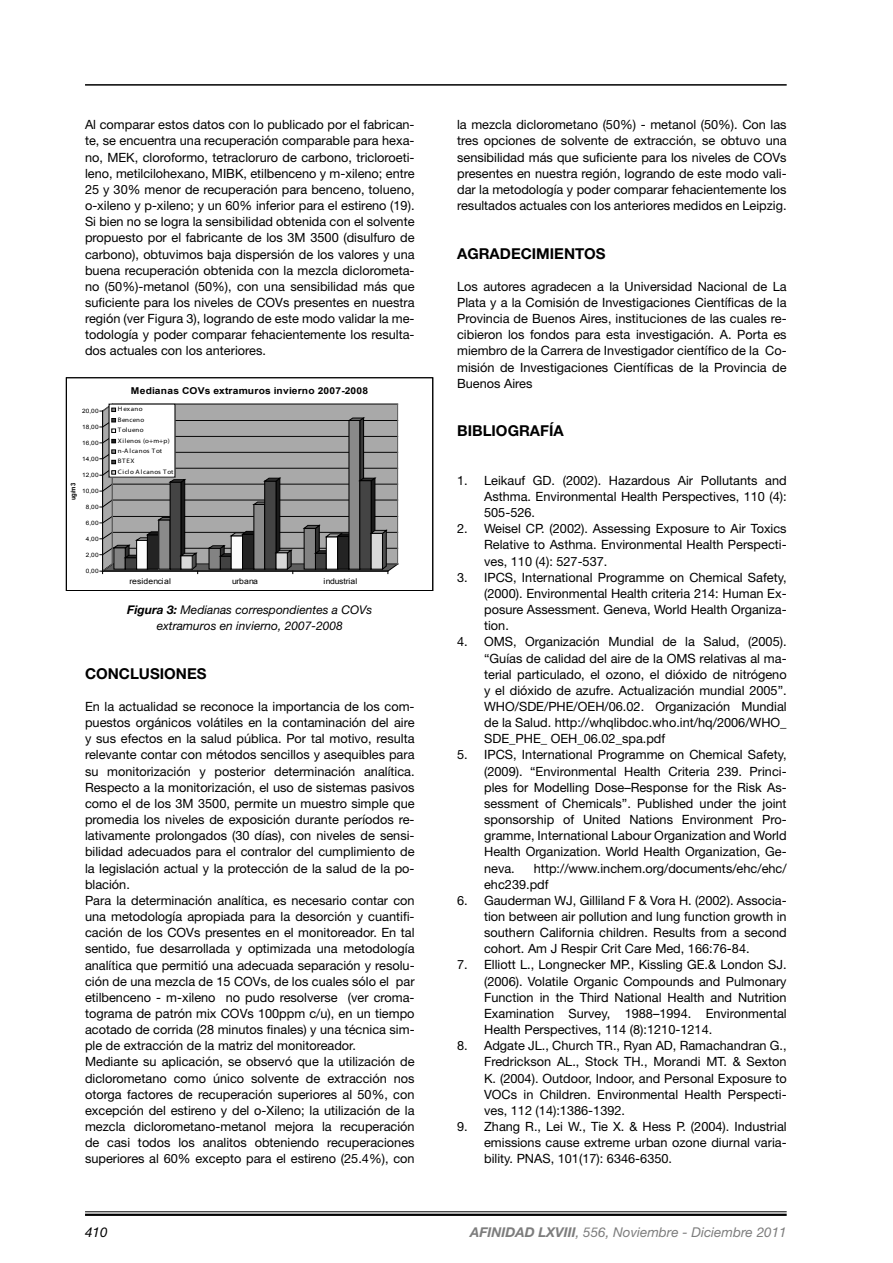
<style>
.page{position:relative;width:893px;height:1263px;background:#fff}
.page>*{position:absolute;margin:0;border:0;box-sizing:border-box;transform-origin:0 0}
.t1{font:700 15px "Helvetica Neue LT Std";color:#000}
.t2{font:italic 13.5px "Helvetica Neue LT Std";color:#7d7d7d}
.t3{font:italic 13.5px "Helvetica Neue LT Std";color:#000}
.t4{font:12.75px/16.2px "Helvetica Neue LT Std";color:#000;text-align:justify}
.t5{font:italic 12px/16.2px "Helvetica Neue LT Std";color:#000;text-align:center}
.t6{font:700 9.45px "Arial";letter-spacing:.025em;color:#000;scale:1.09 1}
.t7{font:7.95px "Arial";letter-spacing:.005em;color:#000;scale:1.09 1}
.t8{font:6.45px/10.5px "Myriad Pro";letter-spacing:.06em;color:#000;scale:1.09 1}
.t9{font:700 6.45px "Arial";color:#000;scale:.92 1}
.t10{font:6px "Arial";letter-spacing:.025em;color:#000;scale:1.09 1}
.s1{font-weight:700}
</style>
<div class="page">
<hr style="left:85px;top:1211px;width:702px;height:1px;background:#000">
<hr style="left:85px;top:1214px;width:702px;height:2px;background:#000">
<hr style="left:85px;top:84px;width:702px;height:2px;background:#000">
<svg style="left:100px;top:403px;width:298px;height:171px;background:#939393"></svg>
<div style="left:66px;top:378px;width:367px;height:212px;border:1px solid #000"></div>
<p class="t4" style="left:85px;top:116px;width:331px">Al comparar estos datos con lo publicado por el fabrican&shy;te, se encuentra una recuperación comparable para hexa&shy;no, MEK, cloroformo, tetracloruro de carbono, tricloroeti&shy;leno, metilcilohexano, MIBK, etilbenceno y m-xileno; entre 25 y 30% menor de recuperación para benceno, tolueno, o-xileno y p-xileno; y un 60% inferior para el estireno (19).<br>Si bien no se logra la sensibilidad obtenida con el solvente propuesto por el fabricante de los 3M 3500 (disulfuro de carbono), obtuvimos baja dispersión de los valores y una buena recuperación obtenida con la mezcla diclorometa&shy;no (50%)-metanol (50%), con una sensibilidad más que suficiente para los niveles de COVs presentes en nuestra región (ver Figura 3), logrando de este modo validar la me&shy;todología y poder comparar fehacientemente los resulta&shy;dos actuales con los anteriores.</p>
<p class="t10" style="left:82px;top:407px;width:17px">20,00</p>
<p class="t10" style="left:82px;top:423px;width:17px">18,00</p>
<p class="t10" style="left:82px;top:439px;width:17px">16,00</p>
<p class="t10" style="left:82px;top:455px;width:17px">14,00</p>
<p class="t10" style="left:82px;top:471px;width:17px">12,00</p>
<p class="t9" style="left:69px;top:500px;width:20px;rotate:-90deg">ug/m3</p>
<p class="t10" style="left:82px;top:487px;width:17px">10,00</p>
<p class="t10" style="left:86px;top:503px;width:13px">8,00</p>
<p class="t10" style="left:86px;top:519px;width:13px">6,00</p>
<p class="t10" style="left:86px;top:535px;width:13px">4,00</p>
<p class="t10" style="left:86px;top:551px;width:13px">2,00</p>
<p class="t10" style="left:86px;top:567px;width:13px">0,00</p>
<p class="t6" style="left:131px;top:385px;width:219px">Medianas COVs extramuros invierno 2007-2008</p>
<p class="t8" style="left:118px;top:404px;width:53px">H exano<br>Benceno<br>Tolueno<br>Xilenos (o+m+p) n-Alcanos Tot<br>BTEX<br>Ciclo Alcanos Tot</p>
<p class="t7" style="left:130px;top:576px;width:39px">residencial</p>
<p class="t7" style="left:232px;top:576px;width:25px">urbana</p>
<p class="t7" style="left:324px;top:576px;width:32px">industrial</p>
<p class="t5" style="left:127px;top:601px;width:246px"><span class="s1">Figura 3:</span> Medianas correspondientes a COVs extramuros en invierno, 2007-2008</p>
<p class="t1" style="left:85px;top:664px;width:23px">CONCLUSIONES</p>
<p class="t4" style="left:85px;top:698px;width:331px;text-align:left">En la actualidad se reconoce la importancia de los com&shy;puestos orgánicos volátiles en la contaminación del aire y sus efectos en la salud pública. Por tal motivo, resulta relevante contar con métodos sencillos y asequibles para su monitorización y posterior determinación analítica.<br>Respecto a la monitorización, el uso de sistemas pasivos como el de los 3M 3500, permite un muestro simple que promedia los niveles de exposición durante períodos re&shy;lativamente prolongados (30 días), con niveles de sensi&shy;bilidad adecuados para el contralor del cumplimiento de la legislación actual y la protección de la salud de la po&shy;blación.<br>Para la determinación analítica, es necesario contar con una metodología apropiada para la desorción y cuantifi&shy;cación de los COVs presentes en el monitoreador. En tal sentido, fue desarrollada y optimizada una metodología analítica que permitió una adecuada separación y resolu&shy;ción de una mezcla de 15 COVs, de los cuales sólo el par etilbenceno - m-xileno no pudo resolverse (ver croma&shy;tograma de patrón mix COVs 100ppm c/u), en un tiempo acotado de corrida (28 minutos finales) y una técnica sim&shy;ple de extracción de la matriz del monitoreador.<br>Mediante su aplicación, se observó que la utilización de diclorometano como único solvente de extracción nos otorga factores de recuperación superiores al 50%, con excepción del estireno y del o-Xileno; la utilización de la mezcla diclorometano-metanol mejora la recuperación de casi todos los analitos obteniendo recuperaciones superiores al 60% excepto para el estireno (25.4%), con</p>
<p class="t4" style="left:457px;top:116px;width:331px">la mezcla diclorometano (50%) - metanol (50%). Con las tres opciones de solvente de extracción, se obtuvo una sensibilidad más que suficiente para los niveles de COVs presentes en nuestra región, logrando de este modo vali&shy;dar la metodología y poder comparar fehacientemente los resultados actuales con los anteriores medidos en Leipzig.</p>
<p class="t1" style="left:457px;top:244px;width:22px">AGRADECIMIENTOS</p>
<p class="t4" style="left:457px;top:278px;width:331px">Los autores agradecen a la Universidad Nacional de La Plata y a la Comisión de Investigaciones Científicas de la Provincia de Buenos Aires, instituciones de las cuales re&shy;cibieron los fondos para esta investigación. A. Porta es miembro de la Carrera de Investigador científico de la Co&shy;misión de Investigaciones Científicas de la Provincia de Buenos Aires</p>
<p class="t1" style="left:457px;top:422px;width:21px">BIBLIOGRAFÍA</p>
<p class="t4" style="left:484px;top:472px;width:304px;text-indent:-27px">1. Leikauf GD. (2002). Hazardous Air Pollutants and Asthma. Environmental Health Perspectives, 110 (4):<br>505-526.</p>
<p class="t4" style="left:484px;top:520px;width:304px;text-indent:-27px">2. Weisel CP. (2002). Assessing Exposure to Air Toxics Relative to Asthma. Environmental Health Perspecti&shy;ves, 110 (4): 527-537.</p>
<p class="t4" style="left:484px;top:569px;width:304px;text-indent:-27px">3. IPCS, International Programme on Chemical Safety, (2000). Environmental Health criteria 214: Human Ex&shy;posure Assessment. Geneva, World Health Organiza&shy;tion.</p>
<p class="t4" style="left:484px;top:633px;width:304px;text-indent:-27px">4. OMS, Organización Mundial de la Salud, (2005). “Guías de calidad del aire de la OMS relativas al ma&shy;terial particulado, el ozono, el dióxido de nitrógeno y el dióxido de azufre. Actualización mundial 2005”.<br>WHO/SDE/PHE/OEH/06.02. Organización Mundial de la Salud. http://whqlibdoc.who.int/hq/2006/WHO_ SDE_PHE_ OEH_06.02_spa.pdf</p>
<p class="t4" style="left:484px;top:747px;width:304px;text-indent:-27px">5. IPCS, International Programme on Chemical Safety, (2009). “Environmental Health Criteria 239. Princi&shy;ples for Modelling Dose–Response for the Risk As&shy;sessment of Chemicals”. Published under the joint sponsorship of United Nations Environment Pro&shy;gramme, International Labour Organization and World Health Organization. World Health Organization, Ge&shy;neva.</p>
<p class="t4" style="left:484px;top:860px;width:304px;text-indent:50px">http://www.inchem.org/documents/ehc/ehc/ ehc239.pdf</p>
<p class="t4" style="left:484px;top:892px;width:304px;text-indent:-27px">6. Gauderman WJ, Gilliland F &amp; Vora H. (2002). Associa&shy;tion between air pollution and lung function growth in southern California children. Results from a second cohort. Am J Respir Crit Care Med, 166:76-84.</p>
<p class="t4" style="left:484px;top:957px;width:304px;text-indent:-27px">7. Elliott L., Longnecker MP., Kissling GE.&amp; London SJ. (2006). Volatile Organic Compounds and Pulmonary Function in the Third National Health and Nutrition Examination Survey, 1988–1994. Environmental Health Perspectives, 114 (8):1210-1214.</p>
<p class="t4" style="left:484px;top:1037px;width:304px;text-indent:-27px">8. Adgate JL., Church TR., Ryan AD, Ramachandran G., Fredrickson AL., Stock TH., Morandi MT. &amp; Sexton K. (2004). Outdoor, Indoor, and Personal Exposure to VOCs in Children. Environmental Health Perspecti&shy;ves, 112 (14):1386-1392.</p>
<p class="t4" style="left:484px;top:1118px;width:304px;text-indent:-27px">9. Zhang R., Lei W., Tie X. &amp; Hess P. (2004). Industrial emissions cause extreme urban ozone diurnal varia&shy;bility. PNAS, 101(17): 6346-6350.</p>
<p class="t3" style="left:85px;top:1224px;width:24px">410</p>
<p class="t2" style="left:470px;top:1224px;width:318px"><span class="s1">Afinidad LXVIII</span>, 556, Noviembre - Diciembre 2011</p>
</div>
